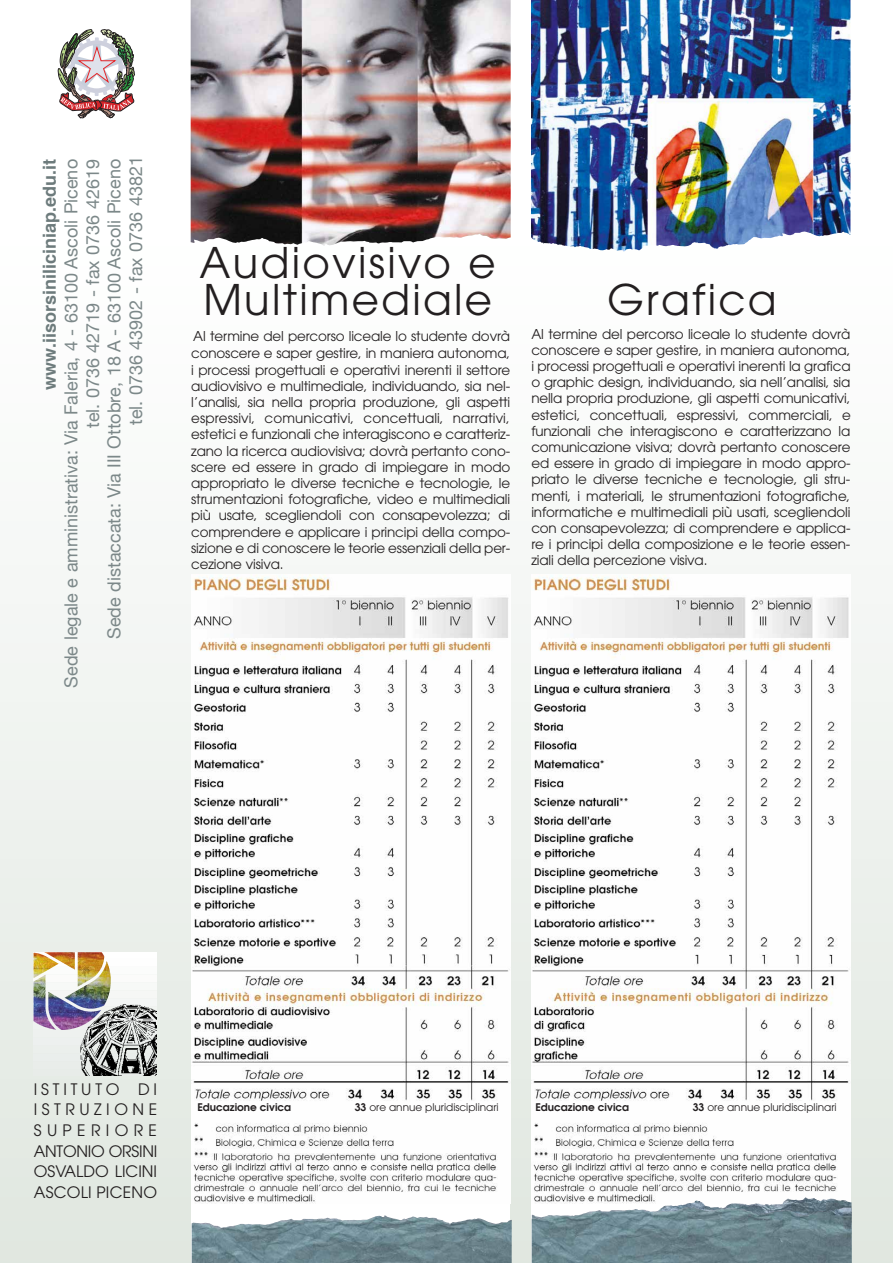
<style>
.page{position:relative;width:893px;height:1263px;background:#fff}
.page>*{position:absolute;margin:0;border:0;box-sizing:border-box;transform-origin:0 0}
.t1{font:42px/37.5px "Avant Garde LT";letter-spacing:.055em;color:#231f20}
.t2{font:18px/21.6px "Helvetica Neue";color:#7c8889;text-align:right}
.t3{font:700 18px "Helvetica";color:#6d7b7c}
.t4{font:15.75px/20.7px "Avant Garde LT";color:#231f20;text-align:justify}
.t5{font:13.5px/16.2px "Avant Garde LT";letter-spacing:-.01em;color:#231f20;text-align:justify}
.t6{font:10.5px "Avant Garde LT";color:#231f20}
.t7{font:600 10.5px "Avant Garde";color:#231f20}
.s1{font-family:"Avant Garde";font-weight:600}
</style>
<div class="page">
<div style="left:0;top:0;width:893px;height:1263px;background:linear-gradient(to bottom,#fff,#e3e9e2)"></div>
<img style="left:57px;top:29px;width:79px;height:89px">
<img style="left:531px;top:574px;width:319px;height:630px">
<img style="left:191px;top:574px;width:319px;height:630px">
<div style="left:34px;top:1069px;width:123px;height:6px;background:#e8ece9"></div>
<div style="left:34px;top:1061px;width:123px;height:8px;background:#e9edea"></div>
<div style="left:34px;top:1053px;width:123px;height:8px;background:#eaeeec"></div>
<div style="left:34px;top:1045px;width:123px;height:8px;background:#ebefec"></div>
<div style="left:34px;top:1038px;width:123px;height:7px;background:#edf0ef"></div>
<div style="left:34px;top:1030px;width:123px;height:8px;background:#eef1ef"></div>
<svg style="left:34px;top:1022px;width:44px;height:8px"></svg>
<svg style="left:34px;top:1014px;width:44px;height:8px"></svg>
<svg style="left:34px;top:1006px;width:44px;height:8px"></svg>
<svg style="left:34px;top:998px;width:123px;height:8px"></svg>
<svg style="left:34px;top:990px;width:123px;height:8px"></svg>
<svg style="left:34px;top:982px;width:123px;height:8px"></svg>
<svg style="left:34px;top:975px;width:123px;height:7px"></svg>
<svg style="left:34px;top:967px;width:123px;height:8px"></svg>
<svg style="left:34px;top:959px;width:123px;height:8px"></svg>
<div style="left:34px;top:952px;width:123px;height:7px;background:#fff"></div>
<img style="left:192px;top:1215px;width:320px;height:48px">
<img style="left:532px;top:1197px;width:319px;height:10px">
<img style="left:532px;top:1207px;width:319px;height:56px">
<img style="left:531px;top:0;width:319px;height:252px">
<img style="left:191px;top:0;width:320px;height:245px">
<img style="left:78px;top:1001px;width:79px;height:74px">
<img style="left:44px;top:952px;width:60px;height:35px">
<h2 class="t3" style="left:35px;top:390px;width:232px;rotate:-90deg">www.iisorsiniliciniap.edu.it</h2>
<h2 class="t2" style="left:61px;top:687px;width:533px;rotate:-90deg">Sede legale e amministrativa: Via Faleria, 4 - 63100 Ascoli Piceno tel. 0736 42719 - fax 0736 42619<br>Sede distaccata: Via III Ottobre, 18 A - 63100 Ascoli Piceno<br>tel. 0736 43902 - fax 0736 43821</h2>
<h1 class="t1" style="left:200px;top:244px;width:298px">Audiovisivo e<br>Multimediale</h1>
<p class="t5" style="left:191px;top:327px;width:321px;line-height:17.5px">Al termine del percorso liceale lo studente dovrà conoscere e saper gestire, in maniera autonoma,</p>
<p class="t5" style="left:191px;top:361px;width:321px">i processi progettuali e operativi inerenti il settore audiovisivo e multimediale, individuando, sia nel&shy;l’analisi, sia nella propria produzione, gli aspetti espressivi, comunicativi, concettuali, narrativi, estetici e funzionali che interagiscono e caratteriz&shy;zano la ricerca audiovisiva; dovrà pertanto cono&shy;scere ed essere in grado di impiegare in modo appropriato le diverse tecniche e tecnologie, le strumentazioni fotografiche, video e multimediali più usate, scegliendoli con consapevolezza; di comprendere e applicare i principi della compo&shy;sizione e di conoscere le teorie essenziali della per&shy;cezione visiva.</p>
<h1 class="t1" style="left:607px;top:281px;width:171px">Grafica</h1>
<p class="t5" style="left:531px;top:325px;width:321px">Al termine del percorso liceale lo studente dovrà conoscere e saper gestire, in maniera autonoma, i processi progettuali e operativi inerenti la grafica o graphic design, individuando, sia nell’analisi, sia nella propria produzione, gli aspetti comunicativi, estetici, concettuali, espressivi, commerciali, e funzionali che interagiscono e caratterizzano la comunicazione visiva; dovrà pertanto conoscere ed essere in grado di impiegare in modo appro&shy;priato le diverse tecniche e tecnologie, gli stru&shy;menti, i materiali, le strumentazioni fotografiche, informatiche e multimediali più usati, scegliendoli con consapevolezza; di comprendere e applica&shy;re i principi della composizione e le teorie essen&shy;ziali della percezione visiva.</p>
<p class="t4" style="left:34px;top:1078px;width:125px">ISTITUTO DI ISTRUZIONE SUPERIORE ANTONIO ORSINI OSVALDO LICINI ASCOLI PICENO</p>
<p class="t7" style="left:197px;top:1100px;width:95px">Educazione civica</p>
<p class="t6" style="left:355px;top:1101px;width:145px"><span class="s1">33</span> ore annue pluridisciplinari</p>
<p class="t7" style="left:535px;top:1100px;width:95px">Educazione civica</p>
<p class="t6" style="left:693px;top:1101px;width:145px"><span class="s1">33</span> ore annue pluridisciplinari</p>
</div>
